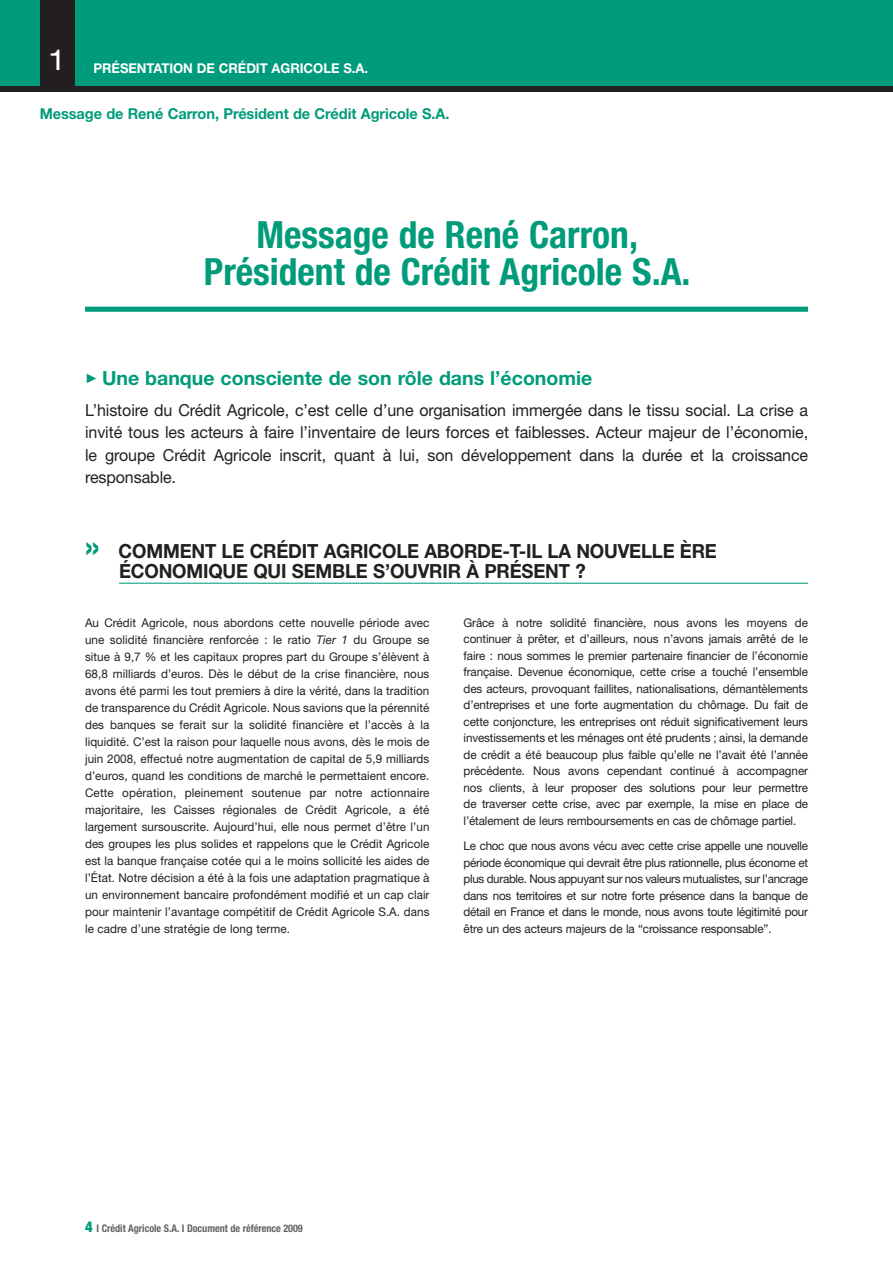
<style>
.page{position:relative;width:893px;height:1263px;background:#fff}
.page>*{position:absolute;margin:0;border:0;box-sizing:border-box;transform-origin:0 0}
.t1{font:700 condensed 37.5px/37.5px "Helvetica Neue LT Std";color:#009b7a;text-align:center}
.t2{font:700 19.5px/20.2px "Helvetica Neue LT Std";letter-spacing:-.01em;color:#231f20;scale:.95 1}
.t3{font:700 19.5px "Helvetica Neue LT Std";color:#009b7a}
.t4{font:16.5px/22.5px "Helvetica Neue LT Std";letter-spacing:-.005em;color:#231f20;text-align:justify}
.t5{font:700 15px "Helvetica Neue LT Std";letter-spacing:-.005em;color:#009b7a}
.t6{font:700 13.5px "Helvetica Neue LT Std";letter-spacing:-.005em;color:#fff}
.t7{font:12px/17px "Helvetica Neue LT Std";letter-spacing:-.01em;color:#231f20;text-align:justify}
.t8{font:700 condensed 10.5px "Helvetica Neue LT Std";letter-spacing:-.005em;color:#636366}
.s1{font-size:34.5px;color:#009b7a}
.s2{font-style:italic}
.s3{font-weight:900;font-size:15px;color:#009b7a}
</style>
<div class="page">
<div style="left:0;top:0;width:40px;height:86px;background:#009b7a"></div>
<div style="left:74px;top:0;width:819px;height:86px;background:#009b7a"></div>
<div style="left:40px;top:0;width:34px;height:89px;background:#231f20"></div>
<div style="left:0;top:86px;width:893px;height:5px;background:#231f20"></div>
<div style="left:85px;top:307px;width:723px;height:5px;background:#009b7a"></div>
<hr style="left:119px;top:583px;width:689px;height:1px;background:#009b7a">
<p class="t6" style="left:51px;top:63px;width:318px"><sup>1</sup> PRÉSENTATION DE CRÉDIT AGRICOLE S.A.</p>
<p class="t5" style="left:40px;top:108px;width:411px">Message de René Carron, Président de Crédit Agricole S.A.</p>
<h1 class="t1" style="left:204px;top:220px;width:488px">Message de René Carron,<br>Président de Crédit Agricole S.A.</h1>
<h2 class="t3" style="left:85px;top:371px;width:509px">✓ Une banque consciente de son rôle dans l’économie</h2>
<p class="t4" style="left:85px;top:400px;width:725px">L’histoire du Crédit Agricole, c’est celle d’une organisation immergée dans le tissu social. La crise a invité tous les acteurs à faire l’inventaire de leurs forces et faiblesses. Acteur majeur de l’économie, le groupe Crédit Agricole inscrit, quant à lui, son développement dans la durée et la croissance responsable.</p>
<h2 class="t2" style="left:119px;top:543px;width:631px;text-indent:-34px"><span class="s1">»</span> COMMENT LE CRÉDIT AGRICOLE ABORDE-T-IL LA NOUVELLE ÈRE<br>ÉCONOMIQUE QUI SEMBLE S’OUVRIR À PRÉSENT ?</h2>
<p class="t7" style="left:85px;top:615px;width:346px">Au Crédit Agricole, nous abordons cette nouvelle période avec une solidité financière renforcée : le ratio <span class="s2">Tier 1</span> du Groupe se situe à 9,7 % et les capitaux propres part du Groupe s’élèvent à 68,8 milliards d’euros. Dès le début de la crise financière, nous avons été parmi les tout premiers à dire la vérité, dans la tradition de transparence du Crédit Agricole. Nous savions que la pérennité des banques se ferait sur la solidité financière et l’accès à la liquidité. C’est la raison pour laquelle nous avons, dès le mois de juin 2008, effectué notre augmentation de capital de 5,9 milliards d’euros, quand les conditions de marché le permettaient encore.<br>Cette opération, pleinement soutenue par notre actionnaire majoritaire, les Caisses régionales de Crédit Agricole, a été largement sursouscrite. Aujourd’hui, elle nous permet d’être l’un des groupes les plus solides et rappelons que le Crédit Agricole est la banque française cotée qui a le moins sollicité les aides de l’État. Notre décision a été à la fois une adaptation pragmatique à un environnement bancaire profondément modifié et un cap clair pour maintenir l’avantage compétitif de Crédit Agricole S.A. dans le cadre d’une stratégie de long terme.</p>
<p class="t7" style="left:463px;top:615px;width:346px;line-height:16.5px">Grâce à notre solidité financière, nous avons les moyens de continuer à prêter, et d’ailleurs, nous n’avons jamais arrêté de le faire : nous sommes le premier partenaire financier de l’économie française. Devenue économique, cette crise a touché l’ensemble des acteurs, provoquant faillites, nationalisations, démantèlements d’entreprises et une forte augmentation du chômage. Du fait de cette conjoncture, les entreprises ont réduit significativement leurs investissements et les ménages ont été prudents ; ainsi, la demande de crédit a été beaucoup plus faible qu’elle ne l’avait été l’année précédente. Nous avons cependant continué à accompagner nos clients, à leur proposer des solutions pour leur permettre de traverser cette crise, avec par exemple, la mise en place de l’étalement de leurs remboursements en cas de chômage partiel.</p>
<p class="t7" style="left:463px;top:839px;width:346px;line-height:16.5px">Le choc que nous avons vécu avec cette crise appelle une nouvelle période économique qui devrait être plus rationnelle, plus économe et plus durable. Nous appuyant sur nos valeurs mutualistes, sur l’ancrage dans nos territoires et sur notre forte présence dans la banque de détail en France et dans le monde, nous avons toute légitimité pour être un des acteurs majeurs de la “croissance responsable”.</p>
<p class="t8" style="left:85px;top:1225px;width:219px"><span class="s3">4</span> I Crédit Agricole S.A. I Document de référence 2009</p>
</div>
